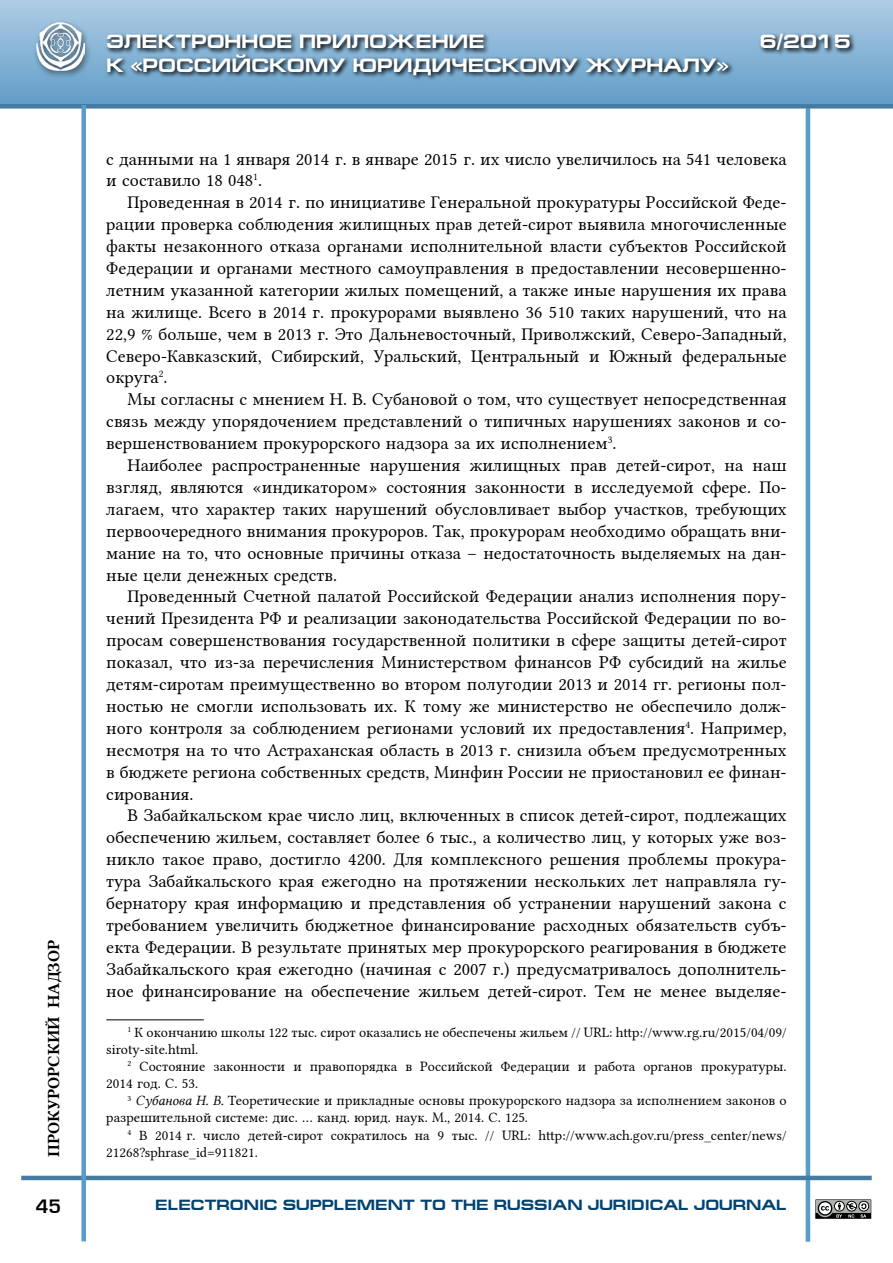
<style>
.page{position:relative;width:893px;height:1263px;background:#fff}
.page>*{position:absolute;margin:0;border:0;box-sizing:border-box;transform-origin:0 0}
.t1{font:700 19.5px "Europe Ext";color:#fff}
.t2{font:18px/21.9px "Lin Libertine";color:#000;text-align:justify}
.t3{font:18px "Europe Demi Normal";color:#000}
.t4{font:16.5px "Lin Libertine B";color:#000}
.t5{font:700 15px "Europe Ext";color:#004371}
.t6{font:14.25px/17.1px "Lin Libertine";color:#000}
.s1{font-family:"Lin Libertine I"}
</style>
<div class="page">
<hr style="left:806px;top:91px;width:4px;height:1151px;background:#589cca">
<hr style="left:21px;top:1176px;width:851px;height:4px;background:#467ba2">
<div style="left:0;top:0;width:893px;height:106px;background:linear-gradient(to bottom,#aecce4,#619dc9)"></div>
<div style="left:0;top:104px;width:893px;height:5px;background:#467ba2"></div>
<div style="left:81px;top:105px;width:5px;height:1136px;background:#589cca"></div>
<div style="left:33px;top:19px;width:59px;height:60px;background:#000;opacity:.63"></div>
<img style="left:37px;top:23px;width:47px;height:47px">
<svg style="left:105px;top:31px;width:751px;height:50px"></svg>
<svg style="left:815px;top:1199px;width:57px;height:20px"></svg>
<hr style="left:106px;top:1019px;width:98px;height:1px;background:#000">
<p class="t4" style="left:43px;top:1157px;width:218px;rotate:-90deg">прокурорский надзор</p>
<p class="t1" style="left:106px;top:31px;width:380px">ЭЛЕКТРОННОЕ ПРИЛОЖЕНИЕ</p>
<p class="t1" style="left:760px;top:31px;width:92px">6/2015</p>
<p class="t1" style="left:106px;top:54px;width:624px">К «РОССИЙСКОМУ ЮРИДИЧЕСКОМУ ЖУРНАЛУ»</p>
<p class="t2" style="left:106px;top:146px;width:682px;line-height:21.3px">с данными на 1 января 2014 г. в январе 2015 г. их число увеличилось на 541 человека и составило 18 048<sup>1</sup>.</p>
<p class="t2" style="left:106px;top:189px;width:682px;text-indent:21px">Проведенная в 2014 г. по инициативе Генеральной прокуратуры Российской Феде&shy;рации проверка соблюдения жилищных прав детей-сирот выявила многочисленные факты незаконного отказа органами исполнительной власти субъектов Российской Федерации и органами местного самоуправления в предоставлении несовершенно&shy;летним указанной категории жилых помещений, а также иные нарушения их права на жилище. Всего в 2014 г. прокурорами выявлено 36 510 таких нарушений, что на 22,9 % больше, чем в 2013 г. Это Дальневосточный, Приволжский, Северо-Западный, Северо-Кавказский, Сибирский, Уральский, Центральный и Южный федеральные округа<sup>2</sup>.</p>
<p class="t2" style="left:106px;top:386px;width:682px;text-indent:21px">Мы согласны с мнением Н. В. Субановой о том, что существует непосредственная связь между упорядочением представлений о типичных нарушениях законов и со&shy;вершенствованием прокурорского надзора за их исполнением<sup>3</sup>.</p>
<p class="t2" style="left:106px;top:452px;width:682px;text-indent:21px">Наиболее распространенные нарушения жилищных прав детей-сирот, на наш взгляд, являются «индикатором» состояния законности в исследуемой сфере. По&shy;лагаем, что характер таких нарушений обусловливает выбор участков, требующих первоочередного внимания прокуроров. Так, прокурорам необходимо обращать вни&shy;мание на то, что основные причины отказа – недостаточность выделяемых на дан&shy;ные цели денежных средств.</p>
<p class="t2" style="left:106px;top:584px;width:682px;text-indent:21px">Проведенный Счетной палатой Российской Федерации анализ исполнения пору&shy;чений Президента РФ и реализации законодательства Российской Федерации по во&shy;просам совершенствования государственной политики в сфере защиты детей-сирот показал, что из-за перечисления Министерством финансов РФ субсидий на жилье детям-сиротам преимущественно во втором полугодии 2013 и 2014 гг. регионы пол&shy;ностью не смогли использовать их. К тому же министерство не обеспечило долж&shy;ного контроля за соблюдением регионами условий их предоставления<sup>4</sup>. Например, несмотря на то что Астраханская область в 2013 г. снизила объем предусмотренных в бюджете региона собственных средств, Минфин России не приостановил ее финан&shy;сирования.</p>
<p class="t2" style="left:106px;top:803px;width:682px;text-indent:21px">В Забайкальском крае число лиц, включенных в список детей-сирот, подлежащих обеспечению жильем, составляет более 6 тыс., а количество лиц, у которых уже воз&shy;никло такое право, достигло 4200. Для комплексного решения проблемы прокура&shy;тура Забайкальского края ежегодно на протяжении нескольких лет направляла гу&shy;бернатору края информацию и представления об устранении нарушений закона с требованием увеличить бюджетное финансирование расходных обязательств субъ&shy;екта Федерации. В результате принятых мер прокурорского реагирования в бюджете Забайкальского края ежегодно (начиная с 2007 г.) предусматривалось дополнитель&shy;ное финансирование на обеспечение жильем детей-сирот. Тем не менее выделяе-</p>
<p class="t6" style="left:106px;top:1022px;width:682px;text-indent:21px"><sup>1</sup> К окончанию школы 122 тыс. сирот оказались не обеспечены жильем // URL: http://www.rg.ru/2015/04/09/ siroty-site.html.</p>
<p class="t6" style="left:106px;top:1056px;width:682px;text-indent:21px"><sup>2</sup> Состояние законности и правопорядка в Российской Федерации и работа органов прокуратуры.<br>2014 год. С. 53.</p>
<p class="t6" style="left:106px;top:1090px;width:682px;text-indent:21px"><sup>3</sup> <span class="s1">Субанова Н. В.</span> Теоретические и прикладные основы прокурорского надзора за исполнением законов о разрешительной системе: дис. ... канд. юрид. наук. М., 2014. С. 125.</p>
<p class="t6" style="left:106px;top:1125px;width:682px;text-indent:21px"><sup>4</sup> В 2014 г. число детей-сирот сократилось на 9 тыс. // URL: http://www.ach.gov.ru/press_center/news/<br>21268?sphrase_id=911821.</p>
<p class="t3" style="left:36px;top:1196px;width:27px">45</p>
<p class="t5" style="left:155px;top:1196px;width:633px">ELECTRONIC SUPPLEMENT TO THE RUSSIAN JURIDICAL JOURNAL</p>
</div>
